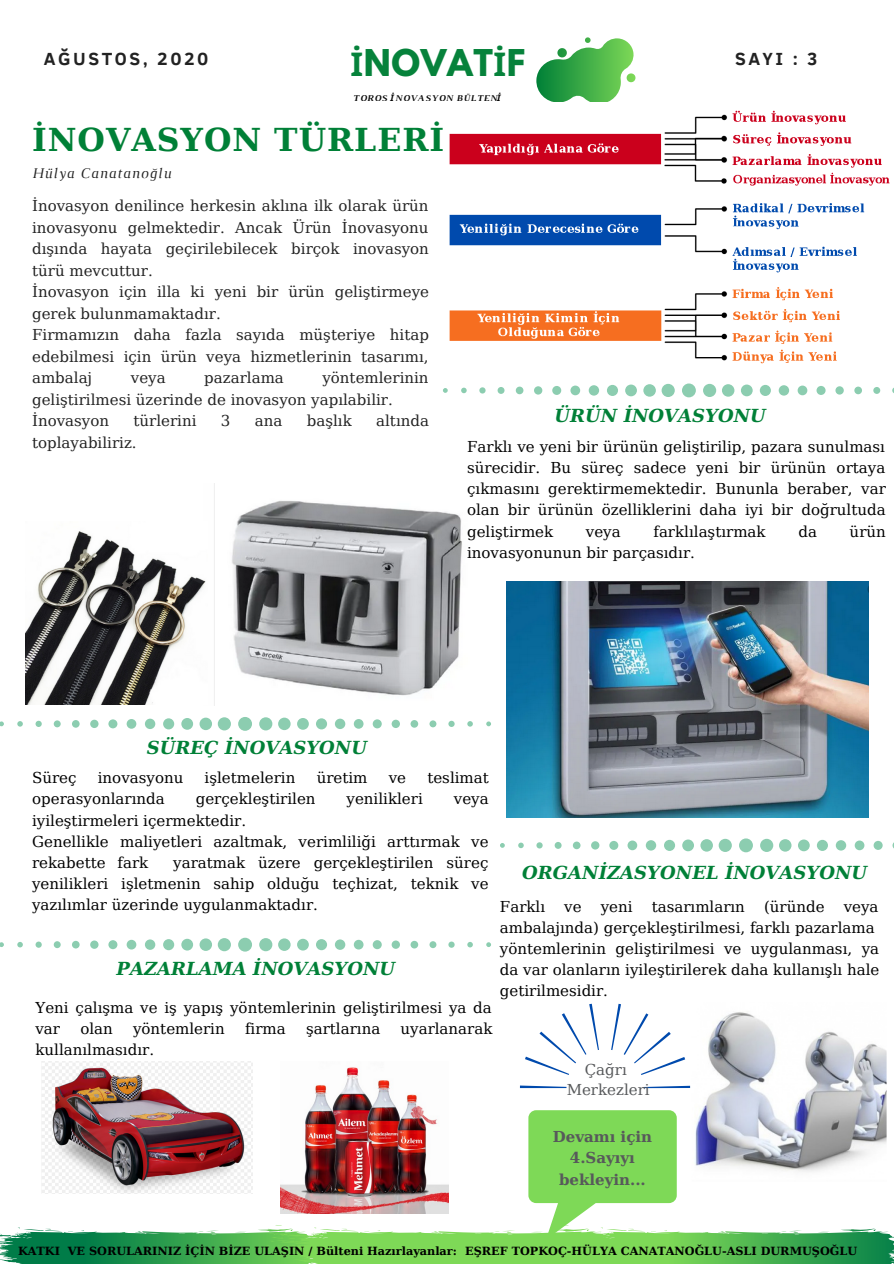
<style>
.page{position:relative;width:894px;height:1264px;background:#fff}
.page>*{position:absolute;margin:0;border:0;box-sizing:border-box;transform-origin:0 0}
.t1{font:700 32.7px "League Spartan";letter-spacing:.02em;color:#008037}
.t2{font:700 31.5px "DejaVu Serif";letter-spacing:.03em;color:#008037}
.t3{font:italic 700 18px "DejaVu Serif";color:#008037}
.t4{font:700 18px "Clear Sans";letter-spacing:.14em;color:#222}
.t5{font:15px/21.1px "DejaVu Serif";color:#000}
.t6{font:15px/21.5px "DejaVu Serif";color:#222}
.t7{font:700 15px/21.5px "DejaVu Serif";color:#57595b;text-align:center}
.t8{font:italic 15px "Luthier";letter-spacing:.07em;color:#222}
.t9{font:15px/20.2px "DejaVu Serif";color:#57595b;text-align:center}
.t10{font:700 11.25px "DejaVu Serif";color:#000}
.t11{font:italic 700 9px "Luthier";letter-spacing:.07em;color:#000}
.s1{font-family:"Noto Sans"}
</style>
<div class="page">
<svg style="left:536px;top:37px;width:99px;height:65px"></svg>
<img style="left:449px;top:110px;width:441px;height:254px">
<img style="left:214px;top:483px;width:248px;height:222px">
<img style="left:25px;top:531px;width:181px;height:173px">
<img style="left:506px;top:581px;width:362px;height:236px">
<img style="left:690px;top:1012px;width:197px;height:98px">
<svg style="left:520px;top:1003px;width:170px;height:85px"></svg>
<img style="left:41px;top:1061px;width:211px;height:49px">
<img style="left:310px;top:1067px;width:113px;height:43px">
<img style="left:0;top:1110px;width:893px;height:153px">
<svg style="left:0;top:937px;width:491px;height:14px"></svg>
<svg style="left:0;top:717px;width:491px;height:13px"></svg>
<svg style="left:443px;top:383px;width:450px;height:14px"></svg>
<svg style="left:500px;top:838px;width:393px;height:14px"></svg>
<h1 class="t1" style="left:350px;top:46px;width:176px"><span class="s1">İ</span>NOVAT<span class="s1">İ</span>F</h1>
<p class="t11" style="left:352px;top:94px;width:150px">TOROS <span class="s1">İ</span>NOVASYON BÜLTEN<span class="s1">İ</span></p>
<p class="t4" style="left:44px;top:45px;width:166px">AĞUSTOS, 2020</p>
<p class="t4" style="left:734px;top:45px;width:84px">SAYI : 3</p>
<h2 class="t2" style="left:32px;top:121px;width:413px">İNOVASYON TÜRLERİ</h2>
<p class="t8" style="left:32px;top:167px;width:140px">Hülya Canatanoğlu</p>
<p class="t6" style="left:32px;top:195px;width:398px">İnovasyon denilince herkesin aklına ilk olarak ürün inovasyonu gelmektedir. Ancak Ürün İnovasyonu dışında hayata geçirilebilecek birçok inovasyon türü mevcuttur.<br>İnovasyon için illa ki yeni bir ürün geliştirmeye gerek bulunmamaktadır.<br>Firmamızın daha fazla sayıda müşteriye hitap edebilmesi için ürün veya hizmetlerinin tasarımı, ambalaj</p>
<p class="t6" style="left:32px;top:367px;width:398px;text-indent:290px">yöntemlerinin geliştirilmesi üzerinde de inovasyon yapılabilir.<br>İnovasyon</p>
<p class="t6" style="left:131px;top:367px;width:36px">veya</p>
<p class="t6" style="left:204px;top:367px;width:81px">pazarlama</p>
<p class="t6" style="left:133px;top:410px;width:64px">türlerini</p>
<p class="t6" style="left:221px;top:410px;width:11px">3</p>
<p class="t6" style="left:255px;top:410px;width:29px">ana</p>
<p class="t6" style="left:307px;top:410px;width:46px">başlık</p>
<p class="t6" style="left:376px;top:410px;width:54px">altında</p>
<p class="t6" style="left:32px;top:431px;width:106px">toplayabiliriz.</p>
<p class="t3" style="left:554px;top:405px;width:213px">ÜRÜN İNOVASYONU</p>
<p class="t5" style="left:467px;top:436px;width:420px;text-align:justify">Farklı ve yeni bir ürünün geliştirilip, pazara sunulması sürecidir. Bu süreç sadece yeni bir ürünün ortaya çıkmasını gerektirmemektedir. Bununla beraber, var olan bir ürünün özelliklerini daha iyi bir doğrultuda geliştirmek</p>
<p class="t5" style="left:585px;top:521px;width:36px">veya</p>
<p class="t5" style="left:653px;top:521px;width:114px">farklılaştırmak</p>
<p class="t5" style="left:798px;top:521px;width:20px">da</p>
<p class="t5" style="left:849px;top:521px;width:38px">ürün</p>
<p class="t5" style="left:467px;top:542px;width:229px">inovasyonunun bir parçasıdır.</p>
<p class="t3" style="left:147px;top:736px;width:222px">SÜREÇ İNOVASYONU</p>
<p class="t5" style="left:32px;top:767px;width:46px">Süreç</p>
<p class="t5" style="left:98px;top:767px;width:87px">inovasyonu</p>
<p class="t5" style="left:204px;top:767px;width:92px">işletmelerin</p>
<p class="t5" style="left:316px;top:767px;width:52px">üretim</p>
<p class="t5" style="left:388px;top:767px;width:19px">ve</p>
<p class="t5" style="left:427px;top:767px;width:63px">teslimat</p>
<p class="t5" style="left:32px;top:788px;width:134px">operasyonlarında</p>
<p class="t5" style="left:196px;top:788px;width:121px">gerçekleştirilen</p>
<p class="t5" style="left:346px;top:788px;width:78px">yenilikleri</p>
<p class="t5" style="left:454px;top:788px;width:36px">veya</p>
<p class="t5" style="left:32px;top:809px;width:458px">iyileştirmeleri içermektedir.<br>Genellikle maliyetleri azaltmak, verimliliği arttırmak ve rekabette fark</p>
<p class="t5" style="left:32px;top:852px;width:458px;text-align:justify;text-indent:141px">yaratmak üzere gerçekleştirilen süreç yenilikleri işletmenin sahip olduğu teçhizat, teknik ve yazılımlar üzerinde uygulanmaktadır.</p>
<p class="t3" style="left:522px;top:862px;width:346px">ORGANİZASYONEL İNOVASYONU</p>
<p class="t5" style="left:500px;top:895px;width:47px">Farklı</p>
<p class="t5" style="left:564px;top:895px;width:19px">ve</p>
<p class="t5" style="left:600px;top:895px;width:33px">yeni</p>
<p class="t5" style="left:651px;top:895px;width:95px">tasarımların</p>
<p class="t5" style="left:763px;top:895px;width:62px">(üründe</p>
<p class="t5" style="left:500px;top:895px;width:381px;text-indent:343px">veya ambalajında) gerçekleştirilmesi, farklı pazarlama yöntemlerinin geliştirilmesi ve uygulanması, ya da var olanların iyileştirilerek daha kullanışlı hale getirilmesidir.</p>
<p class="t3" style="left:116px;top:957px;width:280px">PAZARLAMA İNOVASYONU</p>
<p class="t5" style="left:35px;top:996px;width:457px">Yeni çalışma ve iş yapış yöntemlerinin geliştirilmesi ya da var</p>
<p class="t5" style="left:80px;top:1017px;width:34px">olan</p>
<p class="t5" style="left:133px;top:1017px;width:93px">yöntemlerin</p>
<p class="t5" style="left:245px;top:1017px;width:42px">firma</p>
<p class="t5" style="left:306px;top:1017px;width:76px">şartlarına</p>
<p class="t5" style="left:400px;top:1017px;width:93px">uyarlanarak</p>
<p class="t5" style="left:35px;top:1039px;width:120px">kullanılmasıdır.</p>
<p class="t9" style="left:566px;top:1059px;width:84px">Çağrı<br>Merkezleri</p>
<p class="t7" style="left:552px;top:1125px;width:101px">Devamı için<br>4.Sayıyı bekleyin...</p>
<p class="t10" style="left:18px;top:1244px;width:840px">KATKI VE SORULARINIZ İÇİN BİZE ULAŞIN / Bülteni Hazırlayanlar: EŞREF TOPKOÇ-HÜLYA CANATANOĞLU-ASLI DURMUŞOĞLU</p>
</div>
